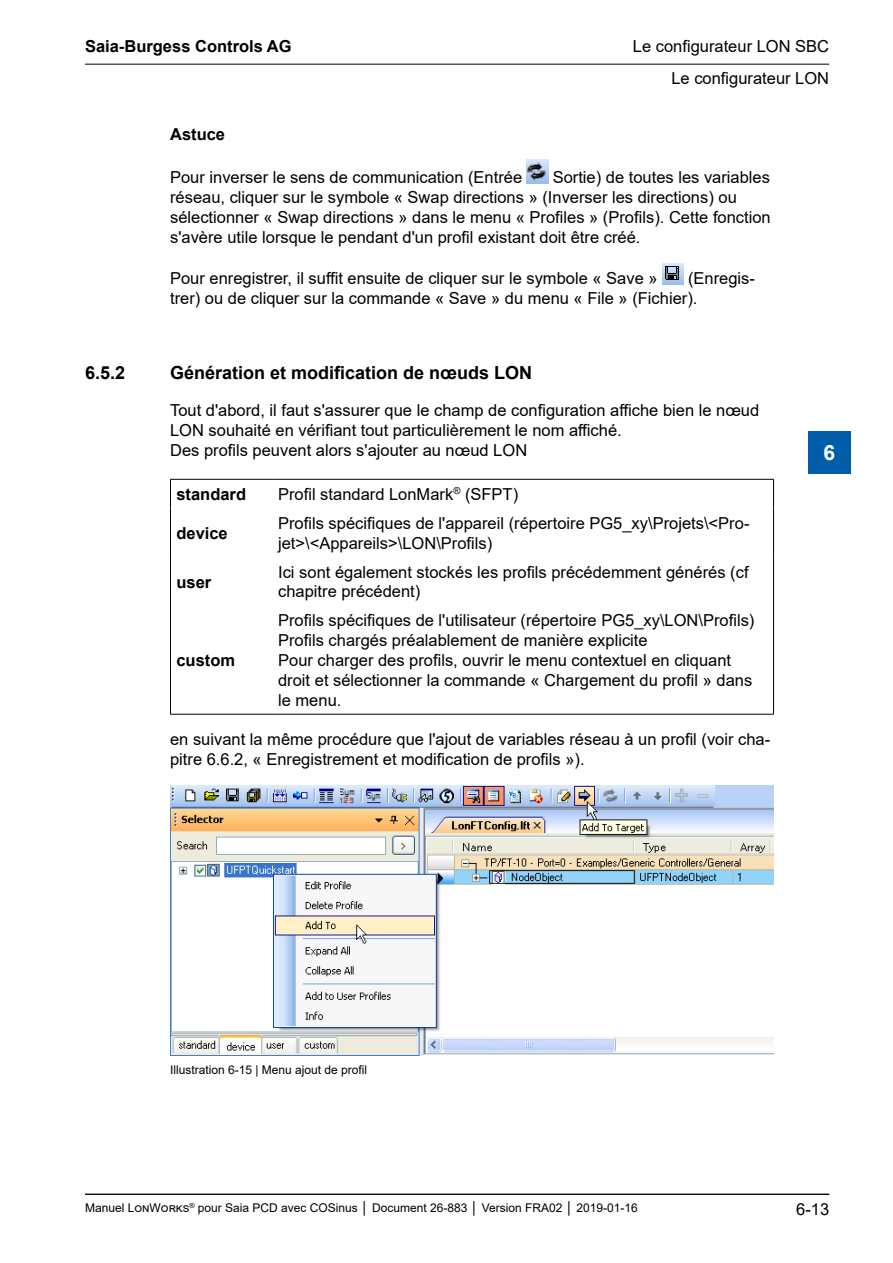
<style>
.page{position:relative;width:893px;height:1263px;background:#fff}
.page>*{position:absolute;margin:0;border:0;box-sizing:border-box;transform-origin:0 0}
.t1{font:700 21px "Arial";color:#fff}
.Ueberschrift_3{font:700 18px "Arial";color:#000}
.Fliesstext{font:16.5px/19.8px "Arial";color:#000}
.TextTabelle_11Pt{font:16.5px/19.8px "Arial";color:#000}
.TextTabelle_11Pt-2{font:700 16.5px "Arial";color:#000}
.Fliesstext-2{font:700 16.5px "Arial";color:#000}
.Bildlegende_unter_de{font:12px "Arial";color:#000}
</style>
<div class="page">
<hr style="left:85px;top:64px;width:744px;height:1px;background:#000">
<hr style="left:85px;top:1194px;width:744px;height:1px;background:#000">
<div style="left:808px;top:432px;width:42px;height:42px;background:#005da9"></div>
<img style="left:527px;top:160px;width:21px;height:23px">
<img style="left:662px;top:263px;width:21px;height:21px">
<hr style="left:170px;top:479px;width:102px;height:1px;background:#000">
<svg style="left:170px;top:480px;width:1px;height:28px"></svg>
<hr style="left:272px;top:479px;width:502px;height:1px;background:#000">
<svg style="left:773px;top:480px;width:1px;height:28px"></svg>
<hr style="left:170px;top:508px;width:1px;height:49px;background:#000">
<hr style="left:773px;top:508px;width:1px;height:49px;background:#000">
<hr style="left:170px;top:557px;width:1px;height:49px;background:#000">
<hr style="left:773px;top:557px;width:1px;height:49px;background:#000">
<hr style="left:170px;top:606px;width:1px;height:108px;background:#000">
<hr style="left:773px;top:606px;width:1px;height:108px;background:#000">
<hr style="left:170px;top:714px;width:102px;height:1px;background:#000">
<hr style="left:272px;top:714px;width:502px;height:1px;background:#000">
<img style="left:170px;top:785px;width:604px;height:271px">
<p class="TextTabelle_11Pt-2" style="left:85px;top:35px;width:208px">Saia-Burgess Controls AG</p>
<p class="Fliesstext" style="left:633px;top:37px;width:198px">Le configurateur LON SBC</p>
<p class="Fliesstext" style="left:671px;top:68px;width:159px">Le configurateur LON</p>
<p class="Fliesstext-2" style="left:170px;top:122px;width:57px">Astuce</p>
<p class="Fliesstext" style="left:170px;top:167px;width:354px">Pour inverser le sens de communication (Entrée</p>
<p class="Fliesstext" style="left:170px;top:167px;width:602px;text-indent:383px">Sortie) de toutes les variables réseau, cliquer sur le symbole « Swap directions » (Inverser les directions) ou sélectionner « Swap directions » dans le menu « Profiles » (Profils). Cette fonction s'avère utile lorsque le pendant d'un profil existant doit être créé.</p>
<p class="Fliesstext" style="left:170px;top:268px;width:489px">Pour enregistrer, il suffit ensuite de cliquer sur le symbole « Save »</p>
<p class="Fliesstext" style="left:170px;top:268px;width:586px;text-indent:518px">(Enregis&shy;trer) ou de cliquer sur la commande « Save » du menu « File » (Fichier).</p>
<p class="Ueberschrift_3" style="left:85px;top:360px;width:42px">6.5.2</p>
<p class="Ueberschrift_3" style="left:170px;top:360px;width:364px">Génération et modification de nœuds LON</p>
<p class="Fliesstext" style="left:170px;top:400px;width:591px">Tout d'abord, il faut s'assurer que le champ de configuration affiche bien le nœud<br>LON souhaité en vérifiant tout particulièrement le nom affiché.<br>Des profils peuvent alors s'ajouter au nœud LON</p>
<p class="TextTabelle_11Pt-2" style="left:176px;top:482px;width:71px">standard</p>
<p class="TextTabelle_11Pt" style="left:278px;top:484px;width:242px">Profil standard LonMark<sup>®</sup> (SFPT)</p>
<p class="TextTabelle_11Pt-2" style="left:176px;top:521px;width:53px">device</p>
<p class="TextTabelle_11Pt" style="left:278px;top:513px;width:473px">Profils spécifiques de l'appareil (répertoire PG5_xy\Projets\&lt;Pro&shy;jet&gt;\&lt;Appareils&gt;\LON\Profils)</p>
<p class="TextTabelle_11Pt-2" style="left:176px;top:570px;width:36px">user</p>
<p class="TextTabelle_11Pt" style="left:278px;top:562px;width:472px">Ici sont également stockés les profils précédemment générés (cf chapitre précédent)</p>
<p class="TextTabelle_11Pt" style="left:278px;top:611px;width:478px">Profils spécifiques de l'utilisateur (répertoire PG5_xy\LON\Profils)<br>Profils chargés préalablement de manière explicite<br>Pour charger des profils, ouvrir le menu contextuel en cliquant droit et sélectionner la commande « Chargement du profil » dans le menu.</p>
<p class="Fliesstext" style="left:170px;top:730px;width:602px">en suivant la même procédure que l'ajout de variables réseau à un profil (voir cha&shy;pitre 6.6.2, « Enregistrement et modification de profils »).</p>
<p class="TextTabelle_11Pt-2" style="left:176px;top:649px;width:60px">custom</p>
<p class="t1" style="left:823px;top:437px;width:13px">6</p>
<p class="Bildlegende_unter_de" style="left:170px;top:1062px;width:199px">Illustration 6-15 | Menu ajout de profil</p>
<p class="Bildlegende_unter_de" style="left:85px;top:1200px;width:554px">Manuel LonWorks<sup>®</sup> pour Saia PCD avec COSinus │ Document 26-883 │ Version FRA02 │ 2019-01-16</p>
<p class="Fliesstext" style="left:796px;top:1200px;width:35px">6-13</p>
</div>
